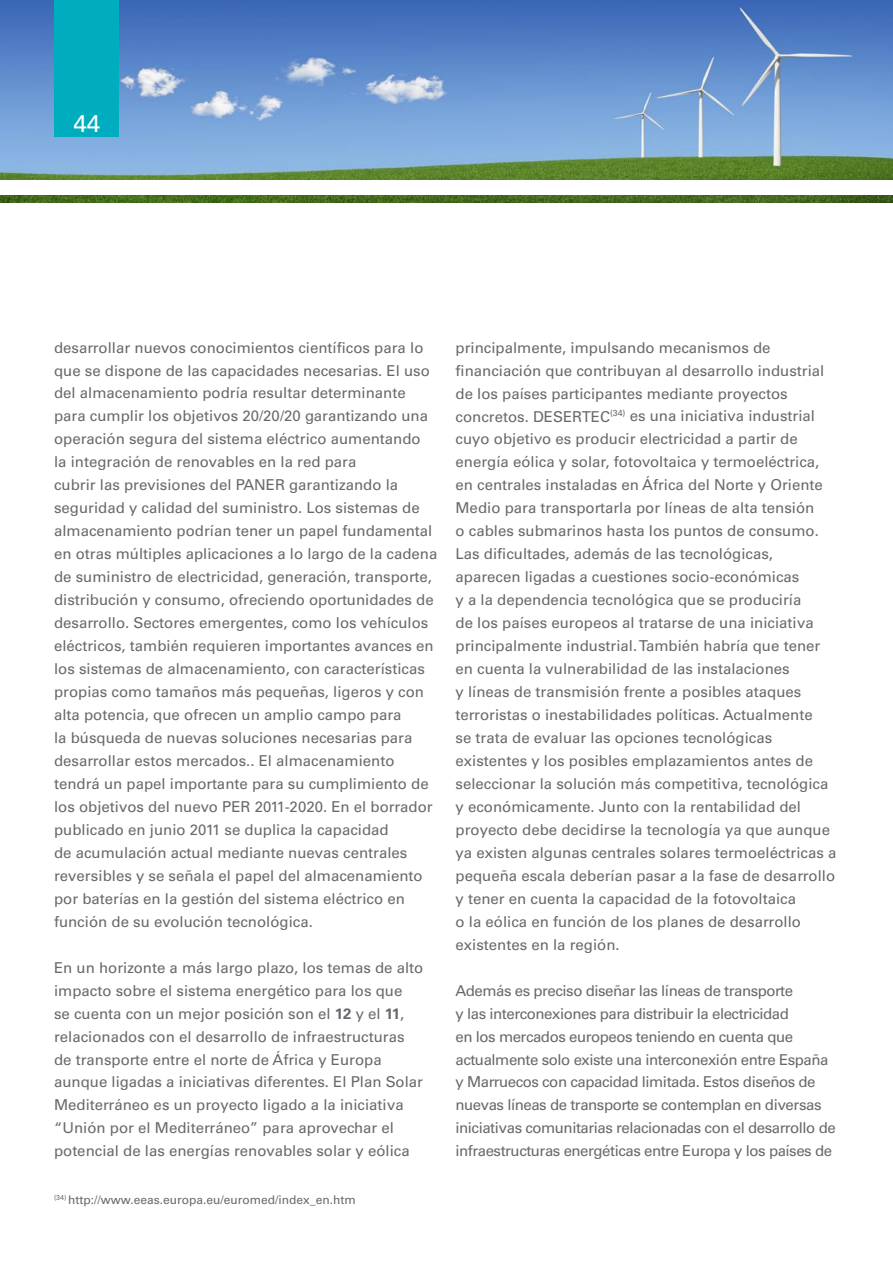
<style>
.page{position:relative;width:893px;height:1263px;background:#fff}
.page>*{position:absolute;margin:0;border:0;box-sizing:border-box;transform-origin:0 0}
.t1{font:24px "Univers LT Std";color:#fff}
.t2{font:15px/23px "Univers LT Std";color:#67696c}
.t3{font:15px/23px "Univers LT Std";letter-spacing:-.03em;color:#67696c}
.t4{font:12px "Univers LT Std";color:#67696c}
.s1{font-weight:700}
</style>
<div class="page">
<img style="left:0;top:0;width:893px;height:202px">
<div style="left:0;top:181px;width:893px;height:14px;background:#fff"></div>
<div style="left:54px;top:0;width:65px;height:136px;background:#00adbe"></div>
<h1 class="t1" style="left:73px;top:109px;width:28px">44</h1>
<p class="t2" style="left:54px;top:336px;width:385px">desarrollar nuevos conocimientos científicos para lo que se dispone de las capacidades necesarias. El uso del almacenamiento podría resultar determinante para cumplir los objetivos 20/20/20 garantizando una operación segura del sistema eléctrico aumentando<br>la integración de renovables en la red para<br>cubrir las previsiones del PANER garantizando la seguridad y calidad del suministro. Los sistemas de almacenamiento podrían tener un papel fundamental en otras múltiples aplicaciones a lo largo de la cadena de suministro de electricidad, generación, transporte, distribución y consumo, ofreciendo oportunidades de desarrollo. Sectores emergentes, como los vehículos eléctricos, también requieren importantes avances en los sistemas de almacenamiento, con características propias como tamaños más pequeñas, ligeros y con alta potencia, que ofrecen un amplio campo para<br>la búsqueda de nuevas soluciones necesarias para desarrollar estos mercados.. El almacenamiento tendrá un papel importante para su cumplimiento de los objetivos del nuevo PER 2011-2020. En el borrador publicado en junio 2011 se duplica la capacidad<br>de acumulación actual mediante nuevas centrales reversibles y se señala el papel del almacenamiento por baterías en la gestión del sistema eléctrico en función de su evolución tecnológica.</p>
<p class="t2" style="left:54px;top:956px;width:371px">En un horizonte a más largo plazo, los temas de alto impacto sobre el sistema energético para los que<br>se cuenta con un mejor posición son el <span class="s1">12</span> y el <span class="s1">11</span>, relacionados con el desarrollo de infraestructuras de transporte entre el norte de África y Europa aunque ligadas a iniciativas diferentes. El Plan Solar Mediterráneo es un proyecto ligado a la iniciativa “Unión por el Mediterráneo” para aprovechar el potencial de las energías renovables solar y eólica</p>
<p class="t4" style="left:54px;top:1192px;width:303px"><sup>(34)</sup> http://www.eeas.europa.eu/euromed/index_en.htm</p>
<p class="t2" style="left:455px;top:336px;width:382px">principalmente, impulsando mecanismos de financiación que contribuyan al desarrollo industrial de los países participantes mediante proyectos concretos. DESERTEC<sup>(34)</sup> es una iniciativa industrial cuyo objetivo es producir electricidad a partir de energía eólica y solar, fotovoltaica y termoeléctrica, en centrales instaladas en África del Norte y Oriente Medio para transportarla por líneas de alta tensión<br>o cables submarinos hasta los puntos de consumo.<br>Las dificultades, además de las tecnológicas, aparecen ligadas a cuestiones socio-económicas<br>y a la dependencia tecnológica que se produciría<br>de los países europeos al tratarse de una iniciativa principalmente industrial. También habría que tener en cuenta la vulnerabilidad de las instalaciones<br>y líneas de transmisión frente a posibles ataques terroristas o inestabilidades políticas. Actualmente<br>se trata de evaluar las opciones tecnológicas existentes y los posibles emplazamientos antes de seleccionar la solución más competitiva, tecnológica y económicamente. Junto con la rentabilidad del proyecto debe decidirse la tecnología ya que aunque ya existen algunas centrales solares termoeléctricas a pequeña escala deberían pasar a la fase de desarrollo y tener en cuenta la capacidad de la fotovoltaica<br>o la eólica en función de los planes de desarrollo existentes en la región.</p>
<p class="t3" style="left:455px;top:979px;width:382px">Además es preciso diseñar las líneas de transporte<br>y las interconexiones para distribuir la electricidad<br>en los mercados europeos teniendo en cuenta que actualmente solo existe una interconexión entre España y Marruecos con capacidad limitada. Estos diseños de nuevas líneas de transporte se contemplan en diversas iniciativas comunitarias relacionadas con el desarrollo de infraestructuras energéticas entre Europa y los países de</p>
</div>
